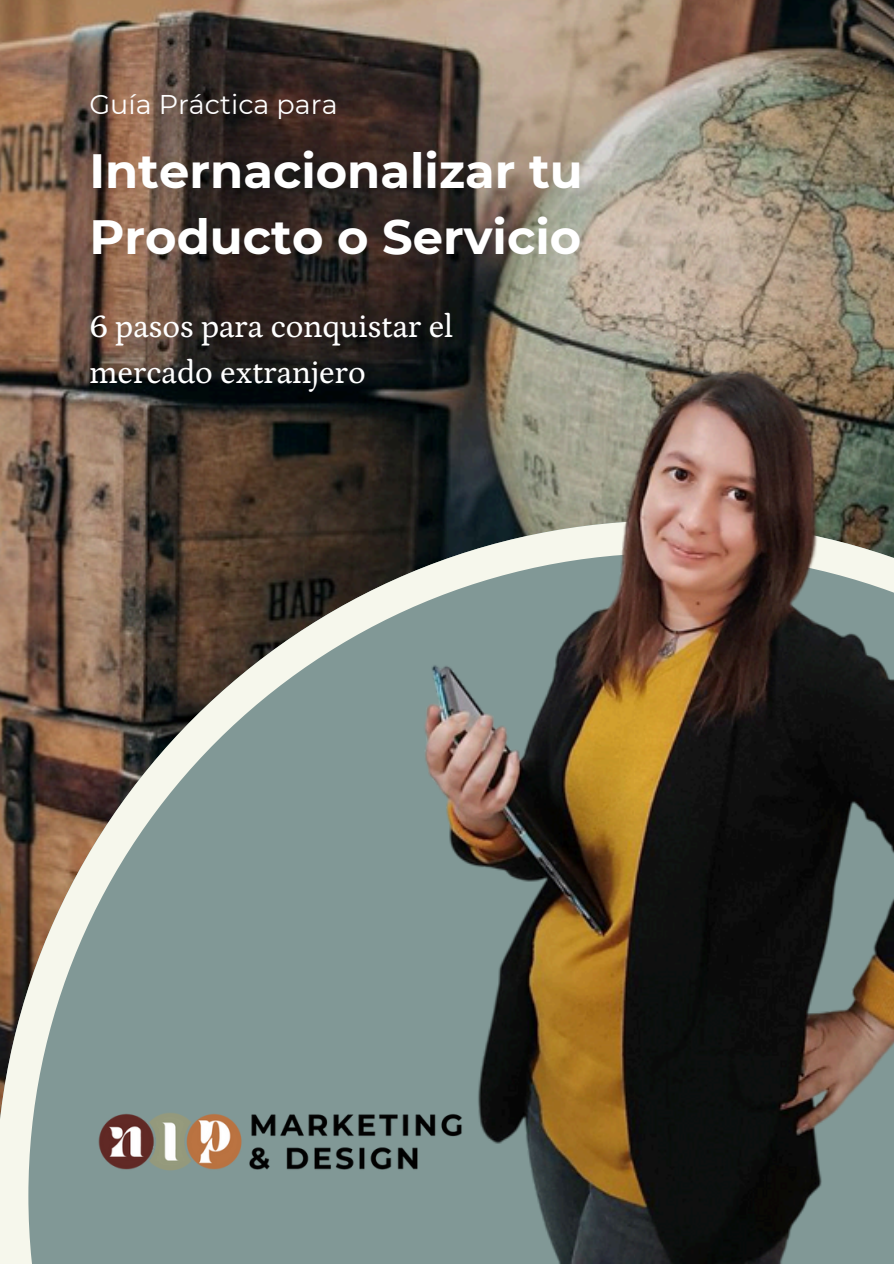
<style>
.page{position:relative;width:894px;height:1264px;background:#fff}
.page>*{position:absolute;margin:0;border:0;box-sizing:border-box;transform-origin:0 0}
.t1{font:700 48px/66.3px "Montserrat";color:#fff}
.t2{font:33px/46.2px "Petrona";color:#fff}
.t3{font:27px "Montserrat";color:#fff}
</style>
<div class="page">
<img style="left:0;top:0;width:267px;height:520px">
<svg style="left:0;top:520px;width:267px;height:743px;background:#848278"></svg>
<img style="left:89px;top:1040px;width:178px;height:191px">
<img style="left:267px;top:0;width:626px;height:1263px">
<p class="t3" style="left:89px;top:87px;width:250px">Guía Práctica para</p>
<p class="t1" style="left:89px;top:137px;width:495px">Internacionalizar tu<br>Producto o Servicio</p>
<h1 class="t2" style="left:89px;top:304px;width:365px">6 pasos para conquistar el mercado extranjero</h1>
</div>
